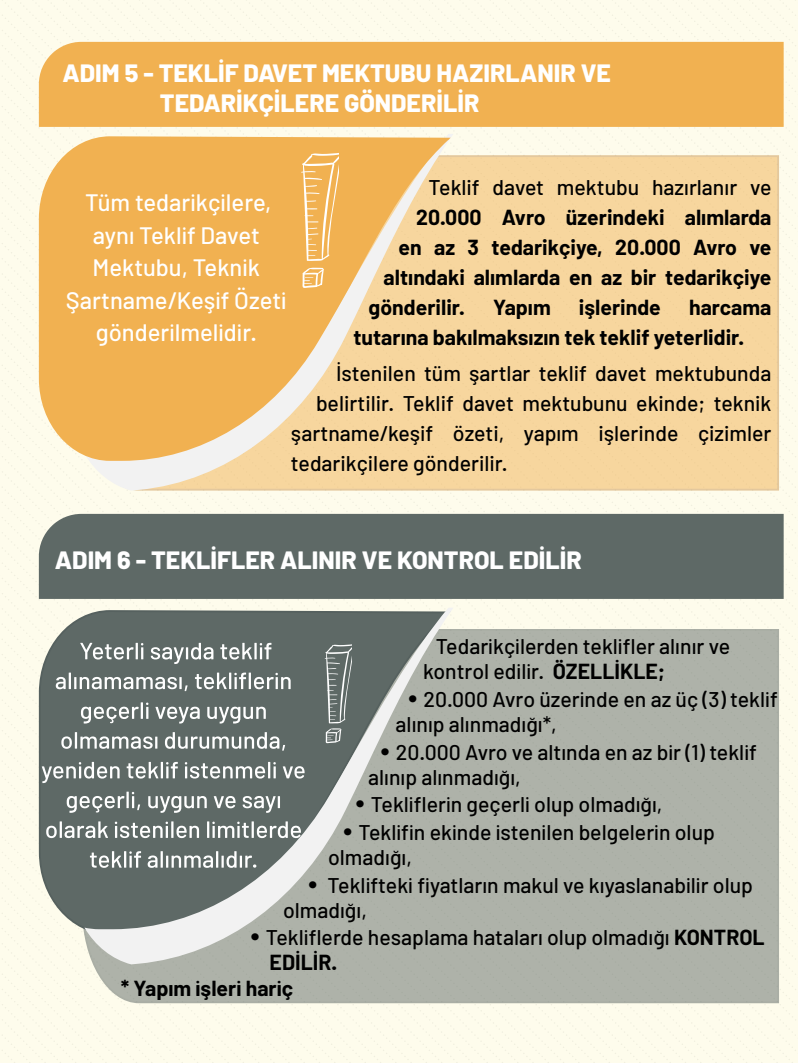
<style>
.page{position:relative;width:798px;height:1063px;background:#fff}
.page>*{position:absolute;margin:0;border:0;box-sizing:border-box;transform-origin:0 0}
.t1{font:800 25px/30px "Barlow";color:#fff}
.t2{font:500 23.75px/32.5px "Barlow";color:#fff;text-align:center}
.t3{font:500 21.25px/25px "Barlow";color:#000}
.t4{font:700 21.25px/30px "Barlow";color:#000}
.s1{font-weight:700}
.s2{font-size:30px}
</style>
<div class="page">
<div style="left:0;top:0;width:797px;height:1063px;background:#fefcec"></div>
<div style="left:39px;top:42px;width:744px;height:85px;background:#f1b151"></div>
<div style="left:81px;top:155px;width:698px;height:336px;background:#f7d69e"></div>
<svg style="left:84px;top:134px;width:369px;height:357px;fill:#f7d69e"></svg>
<svg style="left:38px;top:135px;width:415px;height:327px;background:#f2bf70"></svg>
<svg style="left:302px;top:267px;width:22px;height:21px"></svg>
<svg style="left:301px;top:153px;width:37px;height:108px;background:#f3c073"></svg>
<div style="left:81px;top:629px;width:698px;height:375px;background:#aeb2a9"></div>
<svg style="left:38px;top:616px;width:46px;height:320px;fill:#5e6966"></svg>
<svg style="left:84px;top:608px;width:369px;height:356px;background:#919893"></svg>
<div style="left:39px;top:514px;width:744px;height:85px;background:#5e6966"></div>
<svg style="left:90px;top:851px;width:166px;height:17px;background:#909896"></svg>
<svg style="left:46px;top:821px;width:255px;height:17px;background:#909795"></svg>
<svg style="left:67px;top:792px;width:213px;height:21px;background:#848d8a"></svg>
<svg style="left:42px;top:762px;width:262px;height:21px;background:#858e8b"></svg>
<svg style="left:61px;top:732px;width:224px;height:19px;background:#89918f"></svg>
<svg style="left:81px;top:702px;width:185px;height:22px;background:#848d8b"></svg>
<svg style="left:56px;top:673px;width:234px;height:18px;background:#8d9492"></svg>
<svg style="left:80px;top:643px;width:191px;height:21px;background:#878f8c"></svg>
<svg style="left:324px;top:644px;width:28px;height:100px;background:#7b8481"></svg>
<p class="t1" style="left:160px;top:58px;width:452px;text-indent:-98px">ADIM 5 - TEKLİF DAVET MEKTUBU HAZIRLANIR VE<br>TEDARİKÇİLERE GÖNDERİLİR</p>
<p class="t3" style="left:428px;top:175px;width:344px">Teklif davet mektubu hazırlanır ve</p>
<p class="t4" style="left:416px;top:203px;width:357px">20.000 Avro üzerindeki alımlarda</p>
<p class="t4" style="left:398px;top:233px;width:374px">en az 3 tedarikçiye, 20.000 Avro ve</p>
<p class="t4" style="left:383px;top:263px;width:389px">altındaki alımlarda en az bir tedarikçiye</p>
<p class="t4" style="left:368px;top:293px;width:98px">gönderilir.</p>
<p class="t4" style="left:493px;top:293px;width:59px">Yapım</p>
<p class="t4" style="left:578px;top:293px;width:83px">işlerinde</p>
<p class="t2" style="left:66px;top:186px;width:222px">Tüm tedarikçilere, aynı Teklif Davet<br>Mektubu, Teknik<br>Şartname/Keşif Özeti gönderilmelidir.</p>
<p class="t4" style="left:353px;top:293px;width:419px;text-indent:335px">harcama tutarına bakılmaksızın tek teklif yeterlidir.</p>
<p class="t3" style="left:336px;top:360px;width:437px">İstenilen tüm şartlar teklif davet mektubunda</p>
<p class="t3" style="left:316px;top:390px;width:457px">belirtilir. Teklif davet mektubunu ekinde; teknik</p>
<p class="t3" style="left:291px;top:420px;width:482px">şartname/keşif özeti, yapım işlerinde çizimler</p>
<p class="t3" style="left:291px;top:450px;width:218px">tedarikçilere gönderilir.</p>
<p class="t1" style="left:55px;top:545px;width:528px">ADIM 6 - TEKLİFLER ALINIR VE KONTROL EDİLİR</p>
<p class="t3" style="left:423px;top:634px;width:308px;text-indent:12px">Tedarikçilerden teklifler alınır ve kontrol edilir. <span class="s1">ÖZELLİKLE;</span></p>
<p class="t3" style="left:395px;top:686px;width:383px;text-indent:13px"><span class="s2">•</span> 20.000 Avro üzerinde en az üç (3) teklif alınıp alınmadığı*,</p>
<p class="t3" style="left:368px;top:739px;width:390px;text-indent:13px"><span class="s2">•</span> 20.000 Avro ve altında en az bir (1) teklif alınıp alınmadığı,</p>
<p class="t3" style="left:355px;top:792px;width:308px"><span class="s2">•</span> Tekliflerin geçerli olup olmadığı,</p>
<p class="t3" style="left:328px;top:819px;width:388px;text-indent:15px"><span class="s2">•</span> Teklifin ekinde istenilen belgelerin olup olmadığı,</p>
<p class="t3" style="left:283px;top:872px;width:471px;text-indent:25px"><span class="s2">•</span> Teklifteki fiyatların makul ve kıyaslanabilir olup olmadığı,</p>
<p class="t3" style="left:269px;top:925px;width:496px;text-indent:-19px"><span class="s2">•</span> Tekliflerde hesaplama hataları olup olmadığı <span class="s1">KONTROL<br>EDİLİR.</span></p>
<p class="t4" style="left:121px;top:973px;width:174px">* Yapım işleri hariç</p>
</div>
